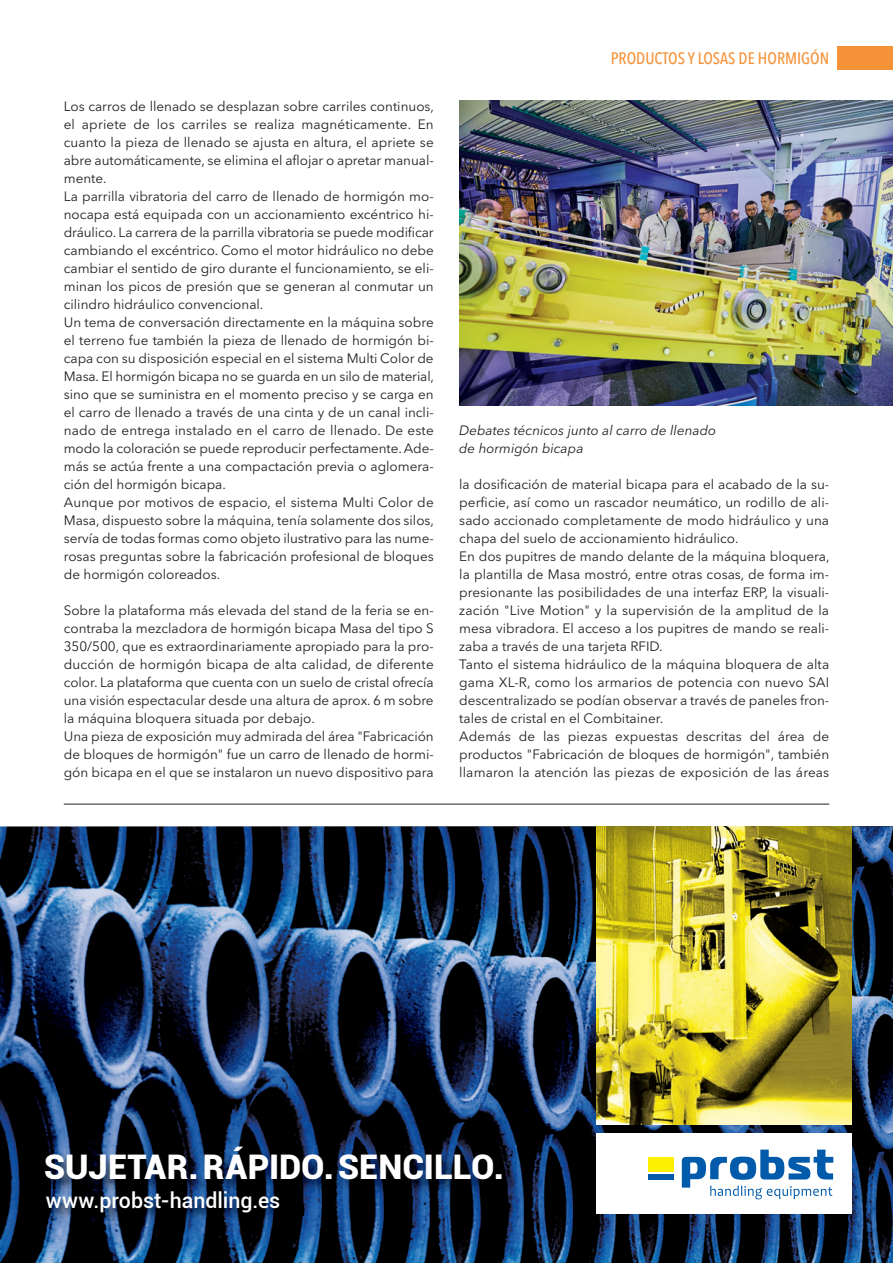
<style>
.page{position:relative;width:893px;height:1263px;background:#fff}
.page>*{position:absolute;margin:0;border:0;box-sizing:border-box;transform-origin:0 0}
.t1{font:900 33.9px "Roboto";color:#fff}
.t2{font:500 21.3px "Roboto";color:#fff}
.t3{font:500 16.5px "Avenir Next Condensed";color:#f69238}
.t4{font:13.5px/18px "Avenir Next";color:#231f20}
.t5{font:italic 13.5px/18px "Avenir Next";color:#231f20}
</style>
<div class="page">
<img style="left:0;top:826px;width:893px;height:437px">
<img style="left:597px;top:826px;width:255px;height:298px">
<div style="left:597px;top:1133px;width:255px;height:80px;background:#fff"></div>
<div style="left:648px;top:1157px;width:25px;height:14px;background:#fff101"></div>
<div style="left:648px;top:1174px;width:25px;height:5px;background:#015aaa"></div>
<svg style="left:682px;top:1149px;width:152px;height:50px"></svg>
<img style="left:42px;top:1145px;width:474px;height:82px">
<div style="left:838px;top:47px;width:55px;height:23px;background:#f69238"></div>
<hr style="left:64px;top:804px;width:765px;height:1px;background:#231f20">
<img style="left:459px;top:101px;width:434px;height:304px">
<p class="t4" style="left:64px;top:98px;width:372px">Los carros de llenado se desplazan sobre carriles continuos, el apriete de los carriles se realiza magnéticamente. En cuanto la pieza de llenado se ajusta en altura, el apriete se abre automáticamente, se elimina el aflojar o apretar manual&shy;mente.<br>La parrilla vibratoria del carro de llenado de hormigón mo&shy;nocapa está equipada con un accionamiento excéntrico hi&shy;dráulico. La carrera de la parrilla vibratoria se puede modificar cambiando el excéntrico. Como el motor hidráulico no debe cambiar el sentido de giro durante el funcionamiento, se eli&shy;minan los picos de presión que se generan al conmutar un cilindro hidráulico convencional.<br>Un tema de conversación directamente en la máquina sobre el terreno fue también la pieza de llenado de hormigón bi&shy;capa con su disposición especial en el sistema Multi Color de Masa. El hormigón bicapa no se guarda en un silo de material, sino que se suministra en el momento preciso y se carga en el carro de llenado a través de una cinta y de un canal incli&shy;nado de entrega instalado en el carro de llenado. De este modo la coloración se puede reproducir perfectamente. Ade&shy;más se actúa frente a una compactación previa o aglomera&shy;ción del hormigón bicapa.<br>Aunque por motivos de espacio, el sistema Multi Color de Masa, dispuesto sobre la máquina, tenía solamente dos silos, servía de todas formas como objeto ilustrativo para las nume&shy;rosas preguntas sobre la fabricación profesional de bloques de hormigón coloreados.</p>
<p class="t4" style="left:64px;top:602px;width:371px">Sobre la plataforma más elevada del stand de la feria se en&shy;contraba la mezcladora de hormigón bicapa Masa del tipo S 350/500, que es extraordinariamente apropiado para la pro&shy;ducción de hormigón bicapa de alta calidad, de diferente color. La plataforma que cuenta con un suelo de cristal ofrecía una visión espectacular desde una altura de aprox. 6 m sobre la máquina bloquera situada por debajo.<br>Una pieza de exposición muy admirada del área "Fabricación de bloques de hormigón" fue un carro de llenado de hormi&shy;gón bicapa en el que se instalaron un nuevo dispositivo para</p>
<p class="t3" style="left:611px;top:51px;width:220px">PRODUCTOS Y LOSAS DE HORMIGÓN</p>
<p class="t5" style="left:459px;top:422px;width:258px">Debates técnicos junto al carro de llenado de hormigón bicapa</p>
<p class="t4" style="left:459px;top:476px;width:372px">la dosificación de material bicapa para el acabado de la su&shy;perficie, así como un rascador neumático, un rodillo de ali&shy;sado accionado completamente de modo hidráulico y una chapa del suelo de accionamiento hidráulico.<br>En dos pupitres de mando delante de la máquina bloquera, la plantilla de Masa mostró, entre otras cosas, de forma im&shy;presionante las posibilidades de una interfaz ERP, la visuali&shy;zación "Live Motion" y la supervisión de la amplitud de la mesa vibradora. El acceso a los pupitres de mando se reali&shy;zaba a través de una tarjeta RFID.<br>Tanto el sistema hidráulico de la máquina bloquera de alta gama XL-R, como los armarios de potencia con nuevo SAI descentralizado se podían observar a través de paneles fron&shy;tales de cristal en el Combitainer.<br>Además de las piezas expuestas descritas del área de productos "Fabricación de bloques de hormigón", también llamaron la atención las piezas de exposición de las áreas</p>
<h1 class="t1" style="left:44px;top:1148px;width:461px">SUJETAR.RÁPIDO.SENCILLO.</h1>
<h2 class="t2" style="left:46px;top:1188px;width:236px">www.probst-handling.es</h2>
</div>
